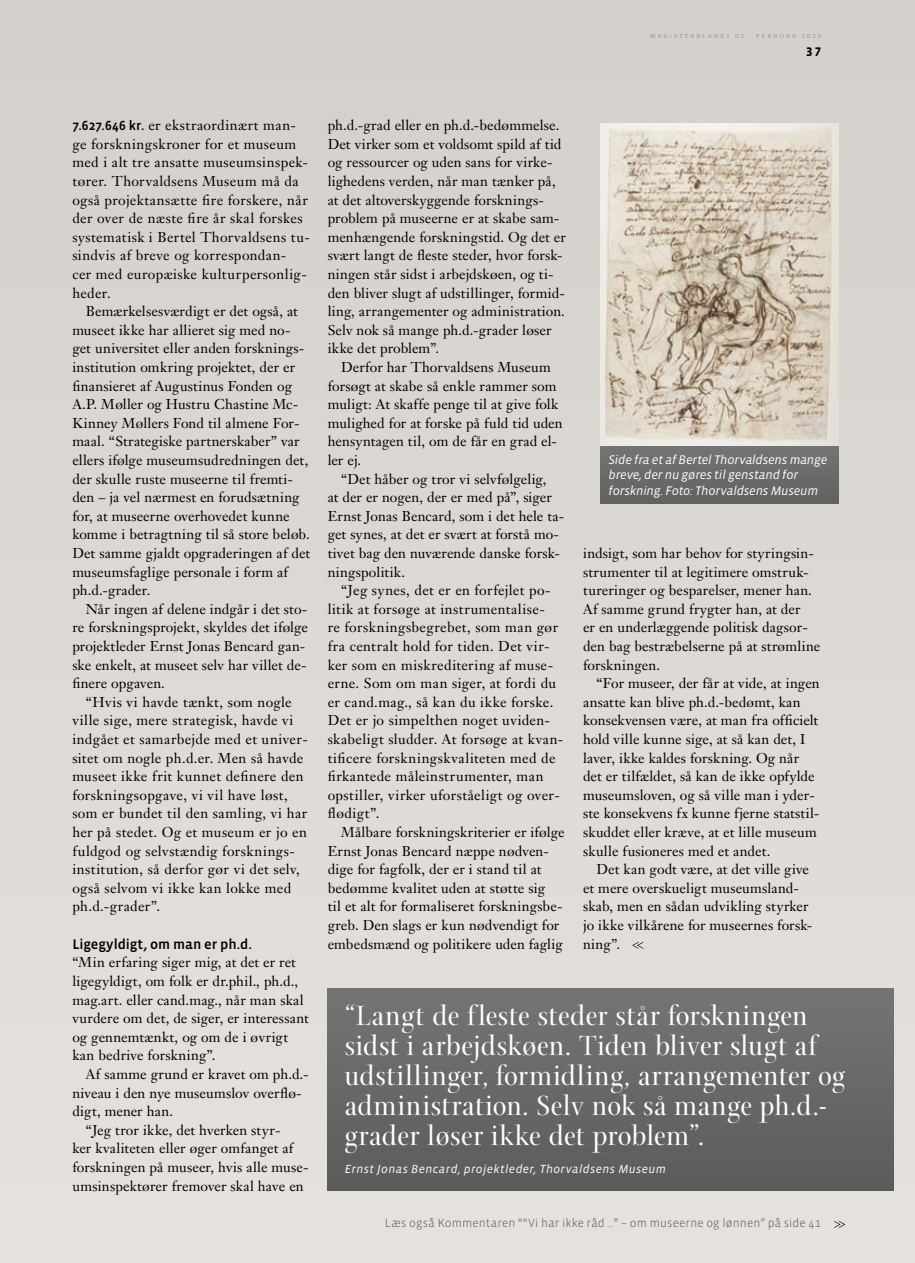
<style>
.page{position:relative;width:915px;height:1263px;background:#fff}
.page>*{position:absolute;margin:0;border:0;box-sizing:border-box;transform-origin:0 0}
.t1{font:30px/30px "Arepo";letter-spacing:.02em;color:#fff}
.t2{font:500 14.25px "Vista Sans OT";letter-spacing:-.005em;color:#000}
.t3{font:14.1px/18.6px "Janson Text";letter-spacing:.015em;color:#000}
.t4{font:italic 12.75px/15.8px "Vista Sans OT";letter-spacing:-.015em;color:#fff}
.t5{font:700 12.75px "Vista Sans OT";color:#000}
.t6{font:300 12px "Vista Sans OT";letter-spacing:.01em;color:#5b5b5b}
.t7{font:italic 12px "Vista Sans OT";letter-spacing:.03em;color:#fff}
.t8{font:6px "Vista Sans OT";letter-spacing:.25em;color:#979898;scale:1.2 1}
.s1{font-family:"Vista Sans OT";font-weight:500;font-size:13.5px}
</style>
<div class="page">
<img style="left:752px;top:0;width:162px;height:1263px">
<div style="left:0;top:683px;width:754px;height:580px;background:#e1ddd8"></div>
<img style="left:600px;top:123px;width:238px;height:323px">
<div style="left:600px;top:446px;width:238px;height:58px;background:#6b6b6a"></div>
<svg style="left:632px;top:942px;width:11px;height:7px"></svg>
<div style="left:327px;top:988px;width:566px;height:202px;background:#686867"></div>
<svg style="left:833px;top:1221px;width:12px;height:7px"></svg>
<p class="t8" style="left:649px;top:33px;width:144px">MAGISTERBLADET 02 · FEBRUAR 2013</p>
<p class="t5" style="left:805px;top:47px;width:17px">37</p>
<p class="t3" style="left:72px;top:117px;width:239px"><span class="s1">7.627.646 kr.</span> er ekstraordinært man&shy;ge forskningskroner for et museum med i alt tre ansatte museumsinspek&shy;tører. Thorvaldsens Museum må da også projektansætte fire forskere, når der over de næste fire år skal forskes systematisk i Bertel Thorvaldsens tu&shy;sindvis af breve og korrespondan-<br>cer med europæiske kulturpersonlig&shy;heder.</p>
<p class="t3" style="left:72px;top:303px;width:239px;text-indent:13px">Bemærkelsesværdigt er det også, at museet ikke har allieret sig med no&shy;get universitet eller anden forsknings&shy;institution omkring projektet, der er finansieret af Augustinus Fonden og A.P. Møller og Hustru Chastine Mc-Kinney Møllers Fond til almene For&shy;maal. “Strategiske partnerskaber” var ellers ifølge museumsudredningen det, der skulle ruste museerne til fremti&shy;den – ja vel nærmest en forudsætning for, at museerne overhovedet kunne komme i betragtning til så store beløb.<br>Det samme gjaldt opgraderingen af det museumsfaglige personale i form af ph.d.-grader.</p>
<p class="t3" style="left:72px;top:601px;width:237px;text-indent:13px">Når ingen af delene indgår i det sto&shy;re forskningsprojekt, skyldes det ifølge projektleder Ernst Jonas Bencard gan&shy;ske enkelt, at museet selv har villet de&shy;finere opgaven.</p>
<p class="t3" style="left:72px;top:694px;width:237px;text-indent:13px">“Hvis vi havde tænkt, som nogle ville sige, mere strategisk, havde vi indgået et samarbejde med et univer&shy;sitet om nogle ph.d.er. Men så havde museet ikke frit kunnet definere den forskningsopgave, vi vil have løst, som er bundet til den samling, vi har her på stedet. Og et museum er jo en fuldgod og selvstændig forsknings&shy;institution, så derfor gør vi det selv, også selvom vi ikke kan lokke med ph.d.-grader”.</p>
<p class="t2" style="left:72px;top:937px;width:181px">Ligegyldigt, om man er ph.d.</p>
<p class="t3" style="left:72px;top:954px;width:238px">“Min erfaring siger mig, at det er ret ligegyldigt, om folk er dr.phil., ph.d., mag.art. eller cand.mag., når man skal vurdere om det, de siger, er interessant og gennemtænkt, og om de i øvrigt kan bedrive forskning”.</p>
<p class="t3" style="left:86px;top:1066px;width:224px">Af samme grund er kravet om ph.d.-</p>
<p class="t3" style="left:72px;top:1085px;width:231px">niveau i den nye museumslov overflø-</p>
<p class="t3" style="left:72px;top:1103px;width:102px">digt, mener han.</p>
<p class="t3" style="left:86px;top:1122px;width:196px">“Jeg tror ikke, det hverken styr-</p>
<p class="t3" style="left:72px;top:1140px;width:222px">ker kvaliteten eller øger omfanget af</p>
<p class="t3" style="left:72px;top:1159px;width:238px">forskningen på museer, hvis alle muse-</p>
<p class="t3" style="left:72px;top:1178px;width:233px">umsinspektører fremover skal have en</p>
<p class="t3" style="left:327px;top:117px;width:240px">ph.d.-grad eller en ph.d.-bedømmelse.<br>Det virker som et voldsomt spild af tid og ressourcer og uden sans for virke&shy;lighedens verden, når man tænker på, at det altoverskyggende forsknings&shy;problem på museerne er at skabe sam&shy;menhængende forskningstid. Og det er svært langt de fleste steder, hvor forsk&shy;ningen står sidst i arbejdskøen, og ti&shy;den bliver slugt af udstillinger, formid&shy;ling, arrangementer og administration.<br>Selv nok så mange ph.d.-grader løser ikke det problem”.</p>
<p class="t3" style="left:327px;top:359px;width:236px;text-indent:13px">Derfor har Thorvaldsens Museum forsøgt at skabe så enkle rammer som muligt: At skaffe penge til at give folk mulighed for at forske på fuld tid uden hensyntagen til, om de får en grad el&shy;ler ej.</p>
<p class="t3" style="left:327px;top:471px;width:238px;text-indent:13px">“Det håber og tror vi selvfølgelig,<br>at der er nogen, der er med på”, siger Ernst Jonas Bencard, som i det hele ta&shy;get synes, at det er svært at forstå mo&shy;tivet bag den nuværende danske forsk&shy;ningspolitik.</p>
<p class="t3" style="left:327px;top:582px;width:237px;text-indent:13px">“Jeg synes, det er en forfejlet po&shy;litik at forsøge at instrumentalise-<br>re forskningsbegrebet, som man gør fra centralt hold for tiden. Det vir&shy;ker som en miskreditering af muse&shy;erne. Som om man siger, at fordi du er cand.mag., så kan du ikke forske.<br>Det er jo simpelthen noget uviden&shy;skabeligt sludder. At forsøge at kvan&shy;tificere forskningskvaliteten med de firkantede måleinstrumenter, man opstiller, virker uforståeligt og over&shy;flødigt”.</p>
<p class="t3" style="left:327px;top:824px;width:238px;text-indent:13px">Målbare forskningskriterier er ifølge Ernst Jonas Bencard næppe nødven&shy;dige for fagfolk, der er i stand til at bedømme kvalitet uden at støtte sig<br>til et alt for formaliseret forskningsbe&shy;greb. Den slags er kun nødvendigt for embedsmænd og politikere uden faglig</p>
<p class="t4" style="left:608px;top:452px;width:220px">Side fra et af Bertel Thorvaldsens mange breve, der nu gøres til genstand for forskning. Foto: Thorvaldsens Museum</p>
<p class="t3" style="left:583px;top:545px;width:239px">indsigt, som har behov for styringsin&shy;strumenter til at legitimere omstruk&shy;tureringer og besparelser, mener han.<br>Af samme grund frygter han, at der<br>er en underlæggende politisk dagsor&shy;den bag bestræbelserne på at strømline forskningen.</p>
<p class="t3" style="left:583px;top:675px;width:238px;text-indent:13px">“For museer, der får at vide, at ingen ansatte kan blive ph.d.-bedømt, kan konsekvensen være, at man fra officielt hold ville kunne sige, at så kan det, I laver, ikke kaldes forskning. Og når det er tilfældet, så kan de ikke opfylde museumsloven, og så ville man i yder&shy;ste konsekvens fx kunne fjerne statstil&shy;skuddet eller kræve, at et lille museum skulle fusioneres med et andet.</p>
<p class="t3" style="left:583px;top:861px;width:231px;text-indent:13px">Det kan godt være, at det ville give et mere overskueligt museumsland&shy;skab, men en sådan udvikling styrker jo ikke vilkårene for museernes forsk&shy;ning”.</p>
<h1 class="t1" style="left:344px;top:1004px;width:502px">“Langt de fleste steder står forskningen sidst i arbejdskøen. Tiden bliver slugt af udstillinger, formidling, arrangementer og administration. Selv nok så mange ph.d.- grader løser ikke det problem”.</h1>
<p class="t7" style="left:344px;top:1163px;width:322px">Ernst Jonas Bencard, projektleder, Thorvaldsens Museum</p>
<p class="t6" style="left:385px;top:1217px;width:437px">Læs også Kommentaren ““Vi har ikke råd …” – om museerne og lønnen” på side 41</p>
</div>
